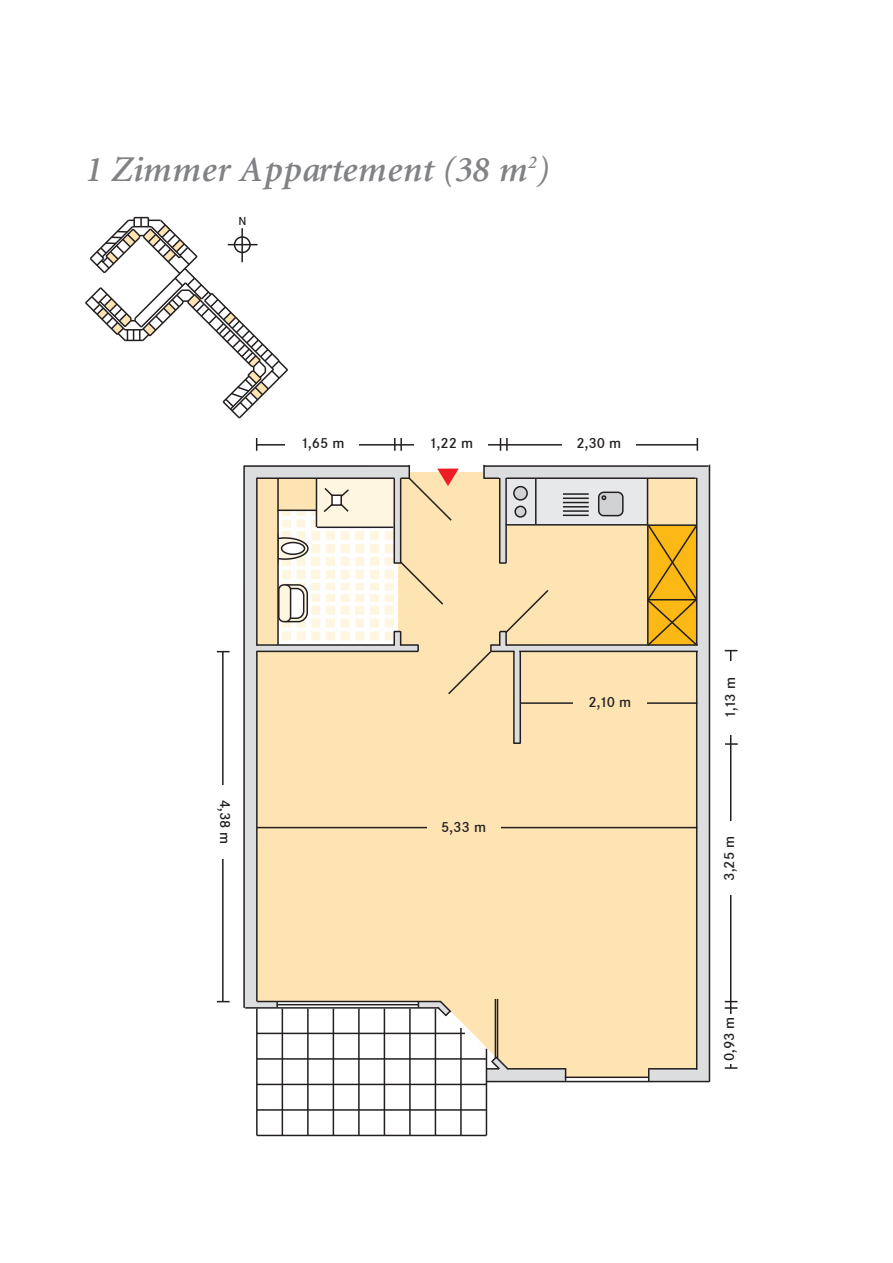
<style>
.page{position:relative;width:893px;height:1263px;background:#fff}
.page>*{position:absolute;margin:0;border:0;box-sizing:border-box;transform-origin:0 0}
.t1{font:italic 600 36px "Minion";letter-spacing:.015em;color:#808285}
.t2{font:600 15px "Corporate S";color:#231f20}
.t3{font:600 12px "Corporate S";color:#231f20}
</style>
<div class="page">
<svg style="left:258px;top:472px;width:225px;height:606px;fill:#fee4b3"></svg>
<svg style="left:483px;top:466px;width:226px;height:616px;background:#f8e2b8"></svg>
<svg style="left:245px;top:467px;width:173px;height:540px;background:#f8e5c1"></svg>
<svg style="left:85px;top:217px;width:203px;height:202px"></svg>
<svg style="left:513px;top:486px;width:15px;height:32px"></svg>
<svg style="left:598px;top:492px;width:26px;height:24px"></svg>
<hr style="left:243px;top:466px;width:2px;height:542px;background:#231f20">
<hr style="left:222px;top:652px;width:2px;height:350px;background:#231f20">
<hr style="left:256px;top:651px;width:2px;height:350px;background:#231f20">
<hr style="left:256px;top:1008px;width:2px;height:127px;background:#231f20">
<hr style="left:282px;top:1008px;width:1px;height:127px;background:#231f20">
<hr style="left:307px;top:1008px;width:2px;height:127px;background:#231f20">
<hr style="left:333px;top:1008px;width:1px;height:127px;background:#231f20">
<hr style="left:358px;top:1008px;width:2px;height:127px;background:#231f20">
<hr style="left:384px;top:1008px;width:1px;height:127px;background:#231f20">
<hr style="left:409px;top:1008px;width:2px;height:127px;background:#231f20">
<hr style="left:435px;top:1008px;width:1px;height:127px;background:#231f20">
<hr style="left:460px;top:1028px;width:2px;height:107px;background:#231f20">
<hr style="left:486px;top:1049px;width:1px;height:86px;background:#231f20">
<hr style="left:256px;top:478px;width:2px;height:168px;background:#231f20">
<hr style="left:244px;top:465px;width:165px;height:2px;background:#231f20">
<hr style="left:257px;top:444px;width:440px;height:2px;background:#231f20">
<hr style="left:484px;top:465px;width:224px;height:2px;background:#231f20">
<hr style="left:506px;top:477px;width:190px;height:2px;background:#231f20">
<hr style="left:257px;top:477px;width:137px;height:2px;background:#231f20">
<hr style="left:257px;top:644px;width:137px;height:2px;background:#231f20">
<hr style="left:257px;top:651px;width:161px;height:1px;background:#231f20">
<hr style="left:506px;top:644px;width:192px;height:2px;background:#231f20">
<hr style="left:519px;top:651px;width:179px;height:1px;background:#231f20">
<hr style="left:393px;top:478px;width:2px;height:85px;background:#231f20">
<hr style="left:400px;top:478px;width:1px;height:85px;background:#231f20">
<hr style="left:495px;top:999px;width:1px;height:59px;background:#231f20">
<hr style="left:497px;top:999px;width:1px;height:59px;background:#231f20">
<hr style="left:499px;top:478px;width:1px;height:85px;background:#231f20">
<hr style="left:505px;top:478px;width:2px;height:85px;background:#231f20">
<svg style="left:483px;top:465px;width:16px;height:14px"></svg>
<hr style="left:513px;top:651px;width:2px;height:92px;background:#231f20">
<hr style="left:519px;top:651px;width:2px;height:92px;background:#231f20">
<svg style="left:513px;top:742px;width:7px;height:2px"></svg>
<hr style="left:696px;top:478px;width:1px;height:166px;background:#231f20">
<hr style="left:709px;top:465px;width:1px;height:617px;background:#231f20">
<hr style="left:730px;top:651px;width:1px;height:417px;background:#231f20">
<hr style="left:696px;top:651px;width:1px;height:419px;background:#231f20">
<svg style="left:393px;top:560px;width:157px;height:136px;background:#f4dcb0"></svg>
<hr style="left:486px;top:1081px;width:223px;height:1px;background:#231f20">
<hr style="left:648px;top:1068px;width:49px;height:1px;background:#231f20">
<hr style="left:565px;top:1076px;width:83px;height:2px;background:#231f20">
<hr style="left:257px;top:1001px;width:184px;height:1px;background:#231f20">
<hr style="left:245px;top:1007px;width:194px;height:2px;background:#231f20">
<hr style="left:257px;top:1033px;width:208px;height:1px;background:#231f20">
<hr style="left:257px;top:1058px;width:229px;height:2px;background:#231f20">
<hr style="left:257px;top:1084px;width:229px;height:1px;background:#231f20">
<hr style="left:257px;top:1109px;width:229px;height:2px;background:#231f20">
<hr style="left:257px;top:1135px;width:229px;height:1px;background:#231f20">
<hr style="left:277px;top:1004px;width:141px;height:1px;background:#231f20">
<svg style="left:648px;top:1069px;width:1px;height:12px"></svg>
<svg style="left:418px;top:999px;width:35px;height:19px"></svg>
<svg style="left:487px;top:1055px;width:79px;height:26px;background:#d9cfbc"></svg>
<hr style="left:506px;top:524px;width:142px;height:2px;background:#231f20">
<hr style="left:277px;top:478px;width:2px;height:167px;background:#231f20">
<hr style="left:317px;top:526px;width:76px;height:2px;background:#231f20">
<hr style="left:277px;top:509px;width:39px;height:2px;background:#231f20">
<hr style="left:316px;top:478px;width:1px;height:49px;background:#231f20">
<hr style="left:535px;top:479px;width:1px;height:45px;background:#231f20">
<hr style="left:647px;top:478px;width:1px;height:46px;background:#231f20">
<svg style="left:256px;top:438px;width:1px;height:13px"></svg>
<svg style="left:394px;top:438px;width:8px;height:13px"></svg>
<svg style="left:500px;top:438px;width:8px;height:13px"></svg>
<svg style="left:697px;top:438px;width:1px;height:13px"></svg>
<div style="left:286px;top:435px;width:73px;height:19px;background:#fff"></div>
<div style="left:414px;top:435px;width:74px;height:19px;background:#fff"></div>
<div style="left:562px;top:435px;width:74px;height:19px;background:#fff"></div>
<hr style="left:257px;top:827px;width:440px;height:1px;background:#231f20">
<hr style="left:521px;top:702px;width:176px;height:2px;background:#231f20">
<div style="left:573px;top:693px;width:74px;height:20px;background:#fee4b3"></div>
<div style="left:427px;top:819px;width:73px;height:20px;background:#fee4b3"></div>
<div style="left:721px;top:821px;width:20px;height:74px;background:#fff"></div>
<div style="left:721px;top:1014px;width:20px;height:50px;background:#fff"></div>
<div style="left:214px;top:785px;width:19px;height:74px;background:#fff"></div>
<div style="left:722px;top:661px;width:19px;height:74px;background:#fff"></div>
<svg style="left:217px;top:651px;width:13px;height:1px"></svg>
<svg style="left:725px;top:743px;width:13px;height:2px"></svg>
<svg style="left:725px;top:650px;width:12px;height:1px"></svg>
<svg style="left:725px;top:1067px;width:12px;height:2px"></svg>
<svg style="left:725px;top:1001px;width:12px;height:8px"></svg>
<svg style="left:401px;top:465px;width:58px;height:57px;background:#f2d1ab"></svg>
<hr style="left:563px;top:493px;width:26px;height:2px;background:#231f20">
<hr style="left:563px;top:497px;width:26px;height:2px;background:#231f20">
<svg style="left:563px;top:502px;width:26px;height:5px"></svg>
<hr style="left:563px;top:510px;width:26px;height:2px;background:#231f20">
<hr style="left:563px;top:514px;width:26px;height:2px;background:#231f20">
<svg style="left:646px;top:523px;width:53px;height:125px;background:#d8a323"></svg>
<h1 class="t1" style="left:85px;top:155px;width:466px">1 Zimmer Appartement (38 m<sup>2</sup>)</h1>
<p class="t3" style="left:238px;top:215px;width:10px">N</p>
<p class="t2" style="left:300px;top:434px;width:46px">1,65 m</p>
<p class="t2" style="left:429px;top:434px;width:46px">1,22 m</p>
<p class="t2" style="left:576px;top:434px;width:46px">2,30 m</p>
<p class="t2" style="left:234px;top:800px;width:46px;rotate:90deg">4,38 m</p>
<p class="t2" style="left:441px;top:818px;width:46px">5,33 m</p>
<p class="t2" style="left:589px;top:693px;width:44px">2,10 m</p>
<p class="t2" style="left:721px;top:719px;width:43px;rotate:-90deg">1,13 m</p>
<p class="t2" style="left:721px;top:881px;width:46px;rotate:-90deg">3,25 m</p>
<p class="t2" style="left:721px;top:1061px;width:46px;rotate:-90deg">0,93 m</p>
</div>
